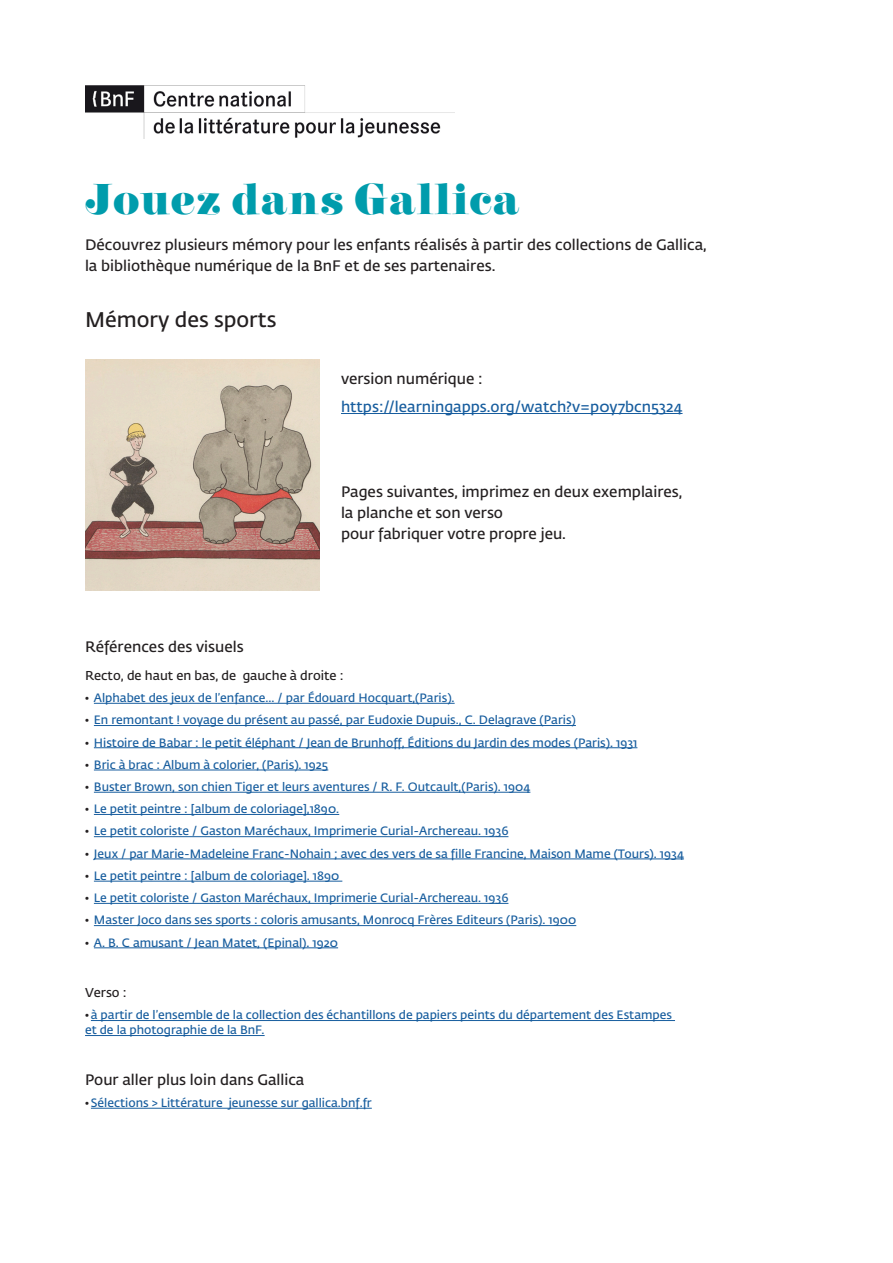
<style>
.page{position:relative;width:893px;height:1263px;background:#fff}
.page>*{position:absolute;margin:0;border:0;box-sizing:border-box;transform-origin:0 0}
.TITRE{font:45px "Carousel EF";letter-spacing:.015em;color:#009cac}
._00_ENCADRE_texte{font:600 21px "Fedra Sans Pro";color:#231f20}
._00_ENCADRE_texte-2{font:600 15px/21px "Fedra Sans Pro";color:#231f20}
._00_ENCADRE_texte-3{font:600 15px "Fedra Sans Pro";color:#175d9e}
._00_ENCADRE_texte-4{font:600 12.75px "Fedra Sans Pro";color:#231f20}
.ref_titres{font:600 12.75px "Fedra Sans Pro";color:#231f20}
._00_REF_biblio{font:600 12px/15px "Fedra Sans Pro";color:#175d9e}
.s1{font-weight:500;font-size:10.5px;color:#231f20}
</style>
<div class="page">
<hr style="left:341px;top:413px;width:341px;height:1px;background:#175d9e">
<hr style="left:94px;top:703px;width:361px;height:1px;background:#175d9e">
<hr style="left:94px;top:725px;width:482px;height:1px;background:#175d9e">
<hr style="left:94px;top:747px;width:543px;height:1px;background:#175d9e">
<hr style="left:94px;top:770px;width:234px;height:1px;background:#175d9e">
<hr style="left:94px;top:792px;width:436px;height:1px;background:#175d9e">
<hr style="left:94px;top:814px;width:245px;height:1px;background:#175d9e">
<hr style="left:94px;top:836px;width:414px;height:1px;background:#175d9e">
<hr style="left:94px;top:859px;width:590px;height:1px;background:#175d9e">
<hr style="left:94px;top:881px;width:248px;height:1px;background:#175d9e">
<hr style="left:94px;top:903px;width:414px;height:1px;background:#175d9e">
<hr style="left:94px;top:925px;width:482px;height:1px;background:#175d9e">
<hr style="left:94px;top:947px;width:244px;height:1px;background:#175d9e">
<hr style="left:91px;top:1020px;width:584px;height:1px;background:#175d9e">
<hr style="left:85px;top:1035px;width:180px;height:1px;background:#175d9e">
<hr style="left:91px;top:1108px;width:281px;height:1px;background:#175d9e">
<img style="left:86px;top:359px;width:234px;height:231px">
<img style="left:86px;top:85px;width:368px;height:53px">
<p class="TITRE" style="left:85px;top:172px;width:436px">Jouez dans Gallica</p>
<p class="_00_ENCADRE_texte-2" style="left:85px;top:233px;width:623px">Découvrez plusieurs mémory pour les enfants réalisés à partir des collections de Gallica, la bibliothèque numérique de la BnF et de ses partenaires.</p>
<p class="_00_ENCADRE_texte" style="left:85px;top:305px;width:193px">Mémory des sports</p>
<p class="_00_ENCADRE_texte-2" style="left:341px;top:367px;width:143px">version numérique :</p>
<p class="_00_ENCADRE_texte-3" style="left:341px;top:396px;width:343px">https://learningapps.org/watch?v=p0y7bcn5324</p>
<p class="_00_ENCADRE_texte-2" style="left:341px;top:480px;width:343px">Pages suivantes, imprimez en deux exemplaires, la planche et son verso<br>pour fabriquer votre propre jeu.</p>
<p class="_00_ENCADRE_texte-2" style="left:85px;top:635px;width:160px">Références des visuels</p>
<p class="_00_ENCADRE_texte-4" style="left:85px;top:666px;width:260px">Recto, de haut en bas, de gauche à droite :</p>
<p class="_00_REF_biblio" style="left:85px;top:690px;width:371px"><span class="s1">•</span> Alphabet des jeux de l’enfance... / par Édouard Hocquart,(Paris).</p>
<p class="_00_REF_biblio" style="left:85px;top:712px;width:492px"><span class="s1">•</span> En remontant ! voyage du présent au passé, par Eudoxie Dupuis., C. Delagrave (Paris)</p>
<p class="_00_REF_biblio" style="left:85px;top:734px;width:554px"><span class="s1">•</span> Histoire de Babar : le petit éléphant / Jean de Brunhoff, Éditions du Jardin des modes (Paris). 1931</p>
<p class="_00_REF_biblio" style="left:85px;top:756px;width:245px"><span class="s1">•</span> Bric à brac : Album à colorier, (Paris). 1925</p>
<p class="_00_REF_biblio" style="left:85px;top:779px;width:447px"><span class="s1">•</span> Buster Brown, son chien Tiger et leurs aventures / R. F. Outcault,(Paris). 1904</p>
<p class="_00_REF_biblio" style="left:85px;top:801px;width:256px"><span class="s1">•</span> Le petit peintre : [album de coloriage],1890.</p>
<p class="_00_REF_biblio" style="left:85px;top:823px;width:425px"><span class="s1">•</span> Le petit coloriste / Gaston Maréchaux, Imprimerie Curial-Archereau. 1936</p>
<p class="_00_REF_biblio" style="left:85px;top:845px;width:600px"><span class="s1">•</span> Jeux / par Marie-Madeleine Franc-Nohain ; avec des vers de sa fille Francine, Maison Mame (Tours). 1934</p>
<p class="_00_REF_biblio" style="left:85px;top:868px;width:256px"><span class="s1">•</span> Le petit peintre : [album de coloriage]. 1890</p>
<p class="_00_REF_biblio" style="left:85px;top:890px;width:425px"><span class="s1">•</span> Le petit coloriste / Gaston Maréchaux, Imprimerie Curial-Archereau. 1936</p>
<p class="_00_REF_biblio" style="left:85px;top:912px;width:493px"><span class="s1">•</span> Master Joco dans ses sports : coloris amusants, Monrocq Frères Editeurs (Paris). 1900</p>
<p class="_00_REF_biblio" style="left:85px;top:934px;width:255px"><span class="s1">•</span> A. B. C amusant / Jean Matet, (Epinal). 1920</p>
<p class="ref_titres" style="left:85px;top:983px;width:43px">Verso :</p>
<p class="_00_REF_biblio" style="left:85px;top:1007px;width:588px"><span class="s1">•</span> à partir de l’ensemble de la collection des échantillons de papiers peints du département des Estampes et de la photographie de la BnF.</p>
<p class="_00_ENCADRE_texte-2" style="left:85px;top:1068px;width:221px">Pour aller plus loin dans Gallica</p>
<p class="_00_REF_biblio" style="left:85px;top:1095px;width:288px"><span class="s1">•</span> Sélections &gt; Littérature jeunesse sur gallica.bnf.fr</p>
</div>
